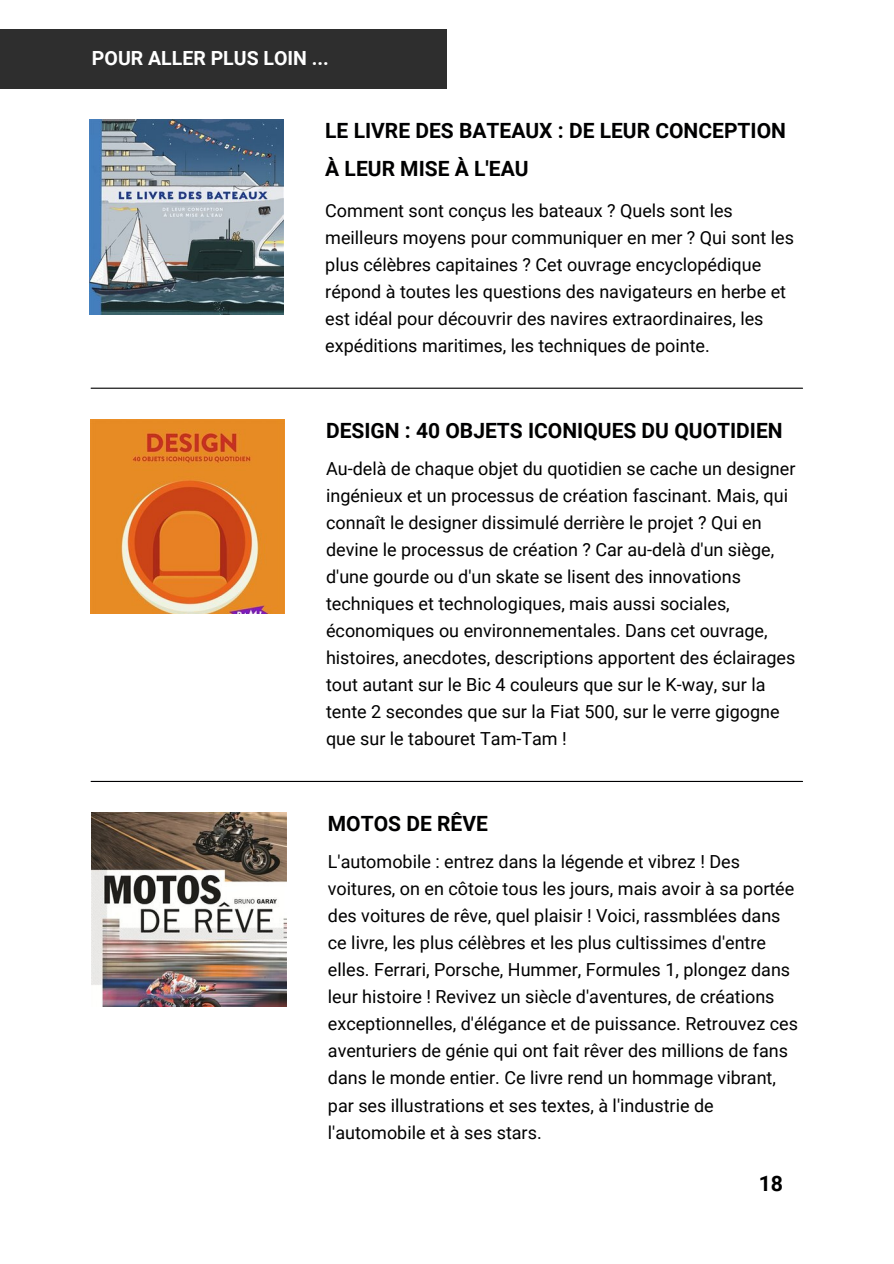
<style>
.page{position:relative;width:894px;height:1264px;background:#fff}
.page>*{position:absolute;margin:0;border:0;box-sizing:border-box;transform-origin:0 0}
.t1{font:700 21.3px "Roboto";color:#000}
.t2{font:700 21px/37.2px "Roboto";color:#000001}
.t3{font:700 19.5px "Roboto";color:#fff}
.t4{font:18px/27px "Roboto";color:#000001}
</style>
<div class="page">
<div style="left:0;top:30px;width:446px;height:59px;background:#2e2e2e"></div>
<hr style="left:91px;top:387px;width:711px;height:2px;background:#000001">
<hr style="left:91px;top:781px;width:711px;height:1px;background:#000001">
<img style="left:90px;top:419px;width:194px;height:194px">
<img style="left:89px;top:120px;width:194px;height:194px">
<img style="left:92px;top:812px;width:194px;height:194px">
<p class="t3" style="left:92px;top:46px;width:238px">POUR ALLER PLUS LOIN ...</p>
<p class="t2" style="left:325px;top:113px;width:462px">LE LIVRE DES BATEAUX : DE LEUR CONCEPTION<br>À LEUR MISE À L'EAU</p>
<p class="t4" style="left:325px;top:197px;width:470px">Comment sont conçus les bateaux ? Quels sont les meilleurs moyens pour communiquer en mer ? Qui sont les plus célèbres capitaines ? Cet ouvrage encyclopédique répond à toutes les questions des navigateurs en herbe et est idéal pour découvrir des navires extraordinaires, les expéditions maritimes, les techniques de pointe.</p>
<p class="t2" style="left:326px;top:412px;width:458px">DESIGN : 40 OBJETS ICONIQUES DU QUOTIDIEN</p>
<p class="t4" style="left:326px;top:455px;width:471px">Au-delà de chaque objet du quotidien se cache un designer ingénieux et un processus de création fascinant. Mais, qui connaît le designer dissimulé derrière le projet ? Qui en devine le processus de création ? Car au-delà d'un siège, d'une gourde ou d'un skate se lisent des innovations techniques et technologiques, mais aussi sociales, économiques ou environnementales. Dans cet ouvrage, histoires, anecdotes, descriptions apportent des éclairages tout autant sur le Bic 4 couleurs que sur le K-way, sur la tente 2 secondes que sur la Fiat 500, sur le verre gigogne que sur le tabouret Tam-Tam !</p>
<p class="t2" style="left:328px;top:805px;width:161px">MOTOS DE RÊVE</p>
<p class="t4" style="left:328px;top:848px;width:471px">L'automobile : entrez dans la légende et vibrez ! Des voitures, on en côtoie tous les jours, mais avoir à sa portée des voitures de rêve, quel plaisir ! Voici, rassmblées dans ce livre, les plus célèbres et les plus cultissimes d'entre elles. Ferrari, Porsche, Hummer, Formules 1, plongez dans leur histoire ! Revivez un siècle d'aventures, de créations exceptionnelles, d'élégance et de puissance. Retrouvez ces aventuriers de génie qui ont fait rêver des millions de fans dans le monde entier. Ce livre rend un hommage vibrant, par ses illustrations et ses textes, à l'industrie de l'automobile et à ses stars.</p>
<p class="t1" style="left:758px;top:1171px;width:26px">18</p>
</div>
